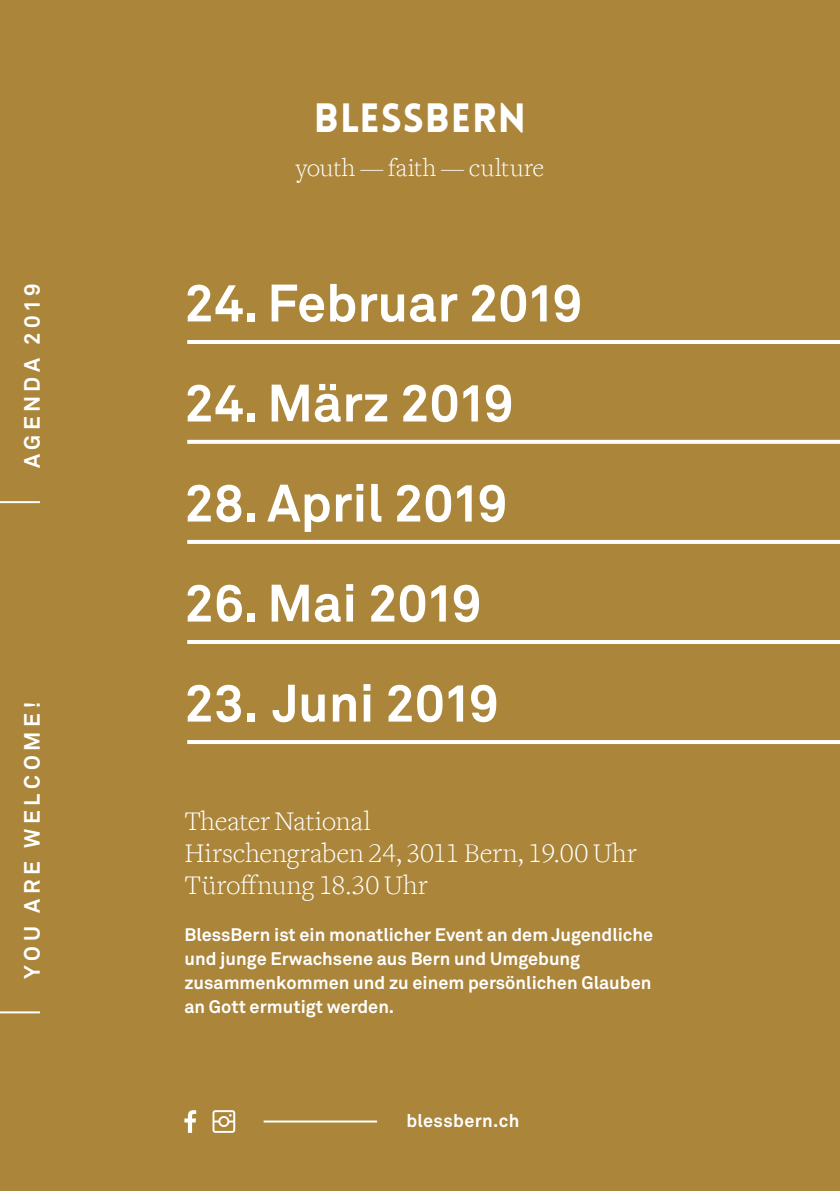
<style>
.page{position:relative;width:840px;height:1191px;background:#fff}
.page>*{position:absolute;margin:0;border:0;box-sizing:border-box;transform-origin:0 0}
.t1{font:700 52px "Akkurat Std";color:#fff}
.t2{font:900 40px "Lovelo";letter-spacing:.025em;color:#fff}
.t3{font:300 28px/32px "Freight Text";color:#fff}
.t4{font:300 26px "Freight Text";letter-spacing:.01em;color:#fff}
.t5{font:700 22px "Akkurat Std";letter-spacing:.205em;color:#fff}
.t6{font:700 18px/24px "Akkurat Std";color:#fff}
.t7{font:700 18px "Akkurat Std";letter-spacing:.02em;color:#fff}
.s1{font-family:"Freight Text Light SC";font-weight:400}
</style>
<div class="page">
<div style="left:0;top:0;width:839px;height:1191px;background:#aa853a"></div>
<svg style="left:184px;top:1110px;width:12px;height:22px"></svg>
<svg style="left:212px;top:1110px;width:23px;height:22px"></svg>
<hr style="left:263px;top:1120px;width:114px;height:2px;background:#fff">
<hr style="left:187px;top:340px;width:652px;height:4px;background:#fff">
<svg style="left:187px;top:440px;width:652px;height:4px;fill:#fff"></svg>
<svg style="left:187px;top:540px;width:652px;height:4px;fill:#fff"></svg>
<hr style="left:187px;top:640px;width:652px;height:4px;background:#fff">
<hr style="left:187px;top:740px;width:652px;height:4px;background:#fff">
<hr style="left:0;top:501px;width:40px;height:2px;background:#fff">
<hr style="left:0;top:1011px;width:40px;height:2px;background:#fff">
<p class="t5" style="left:19px;top:468px;width:186px;rotate:-90deg">AGENDA 2019</p>
<p class="t5" style="left:19px;top:978px;width:278px;rotate:-90deg">YOU ARE WELCOME!</p>
<h2 class="t2" style="left:314px;top:93px;width:213px">BLESSBERN</h2>
<h3 class="t4" style="left:295px;top:153px;width:250px">youth — faith — culture</h3>
<h1 class="t1" style="left:184px;top:271px;width:399px">24. Februar 2019</h1>
<h1 class="t1" style="left:184px;top:371px;width:330px">24. März 2019</h1>
<h1 class="t1" style="left:184px;top:471px;width:324px">28. April 2019</h1>
<h1 class="t1" style="left:184px;top:571px;width:298px">26. Mai 2019</h1>
<h1 class="t1" style="left:184px;top:671px;width:316px">23. Juni 2019</h1>
<h3 class="t3" style="left:184px;top:805px;width:453px">Theater National<br>Hirschengraben <span class="s1">24, 3011</span> Bern, <span class="s1">19.00</span> Uhr<br>Türoffnung <span class="s1">18.30</span> Uhr</h3>
<p class="t6" style="left:184px;top:923px;width:470px">BlessBern ist ein monatlicher Event an dem Jugendliche und junge Erwachsene aus Bern und Umgebung zusammenkommen und zu einem persönlichen Glauben an Gott ermutigt werden.</p>
<p class="t7" style="left:406px;top:1109px;width:114px">blessbern.ch</p>
</div>
